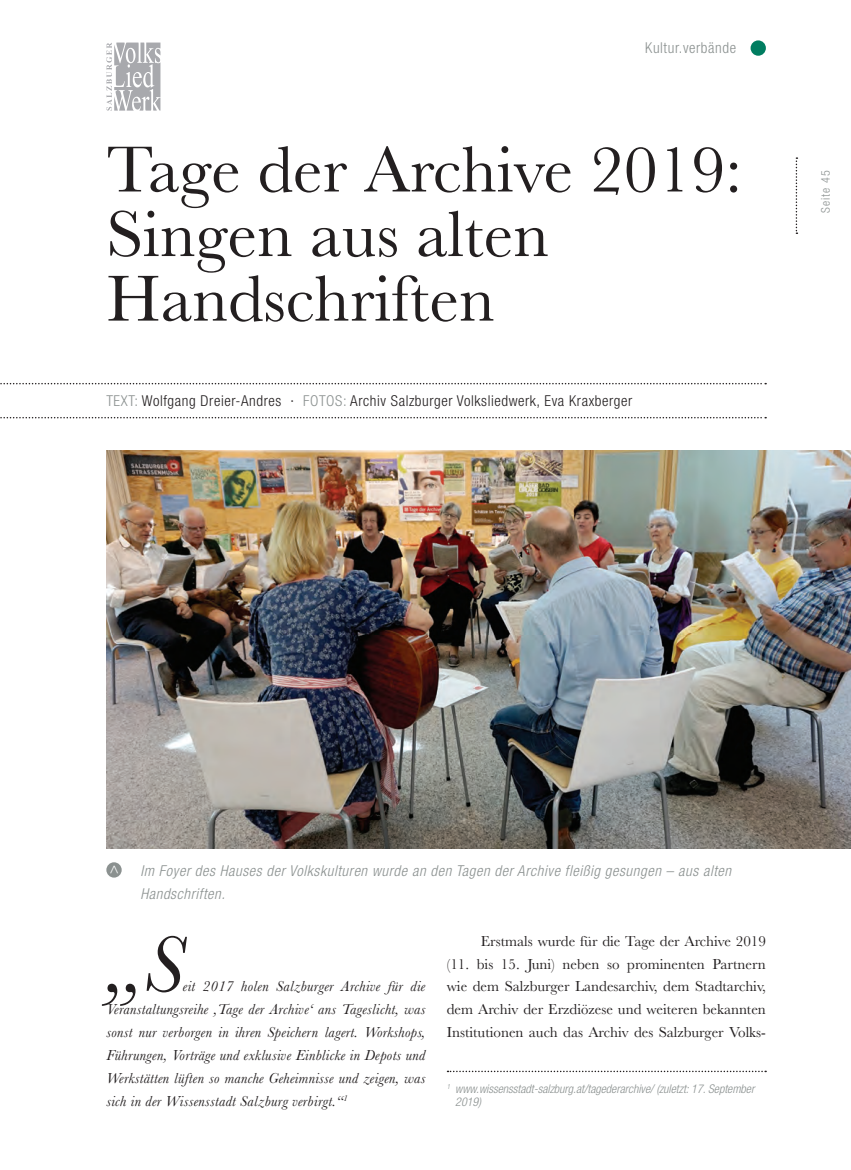
<style>
.page{position:relative;width:851px;height:1170px;background:#fff}
.page>*{position:absolute;margin:0;border:0;box-sizing:border-box;transform-origin:0 0}
.t1{font:italic 82.5px "Baskerville";color:#231f20}
.t2{font:67.5px/64.5px "Baskerville";color:#231f20}
.t3{font:italic 15px/23px "Baskerville";letter-spacing:.02em;color:#231f20;text-align:justify}
.t4{font:15px/23px "Baskerville";color:#231f20;text-align:justify}
.t5{font:italic 300 condensed 15px/22.5px "Helvetica Neue LT Std";letter-spacing:.04em;color:#8b9190}
.t6{font:300 condensed 15px "Helvetica Neue LT Std";letter-spacing:.04em;color:#231f20}
.t7{font:300 condensed 15px "Helvetica Neue LT Std";letter-spacing:.04em;color:#8b9190}
.t8{font:300 condensed 15px "Helvetica Neue LT Std";color:#fff}
.t9{font:italic 300 condensed 12px/12.8px "Helvetica Neue LT Std";color:#8b9190}
.t10{font:300 condensed 12px "Helvetica Neue LT Std";letter-spacing:.08em;color:#8b9190}
.s1{color:#8b9190}
</style>
<div class="page">
<svg style="left:795px;top:157px;width:2px;height:77px"></svg>
<svg style="left:0;top:383px;width:766px;height:1px"></svg>
<svg style="left:0;top:417px;width:766px;height:1px"></svg>
<div style="left:750px;top:40px;width:15px;height:16px;background:#007d60;border-radius:50%"></div>
<svg style="left:106px;top:43px;width:54px;height:68px"></svg>
<img style="left:106px;top:451px;width:744px;height:397px">
<div style="left:106px;top:862px;width:16px;height:15px;background:#8b9190;border-radius:50%"></div>
<svg style="left:447px;top:1070px;width:319px;height:2px"></svg>
<p class="t7" style="left:645px;top:39px;width:92px">Kultur.verbände</p>
<h2 class="t2" style="left:106px;top:138px;width:637px">Tage der Archive 2019:<br>Singen aus alten<br>Handschriften</h2>
<p class="t6" style="left:106px;top:392px;width:527px"><span class="s1">TEXT:</span> Wolfgang Dreier-Andres · <span class="s1">FOTOS:</span> Archiv Salzburger Volksliedwerk, Eva Kraxberger</p>
<p class="t10" style="left:818px;top:213px;width:44px;rotate:-90deg">Seite 45</p>
<p class="t8" style="left:124px;top:864px;width:10px;rotate:90deg">&lt;</p>
<p class="t5" style="left:140px;top:859px;width:592px">Im Foyer des Hauses der Volkskulturen wurde an den Tagen der Archive fleißig gesungen – aus alten<br>Handschriften.</p>
<h1 class="t1" style="left:106px;top:909px;width:78px">„S</h1>
<p class="t3" style="left:106px;top:975px;width:320px;text-indent:76px">eit 2017 holen Salzburger Archive für die Veranstaltungsreihe ‚Tage der Archive‘ ans Tageslicht, was sonst nur verborgen in ihren Speichern lagert. Workshops, Führungen, Vorträge und exklusive Einblicke in Depots und Werkstätten lüften so manche Geheimnisse und zeigen, was sich in der Wissensstadt Salzburg verbirgt.“<sup>1</sup></p>
<p class="t4" style="left:446px;top:929px;width:320px;text-indent:34px">Erstmals wurde für die Tage der Archive 2019 (11. bis 15. Juni) neben so prominenten Partnern wie dem Salzburger Landesarchiv, dem Stadtarchiv, dem Archiv der Erzdiözese und weiteren bekannten Institutionen auch das Archiv des Salzburger Volks-</p>
<p class="t9" style="left:455px;top:1082px;width:300px;text-indent:-9px"><sup>1</sup> www.wissensstadt-salzburg.at/tagederarchive/ (zuletzt: 17. September<br>2019)</p>
</div>
